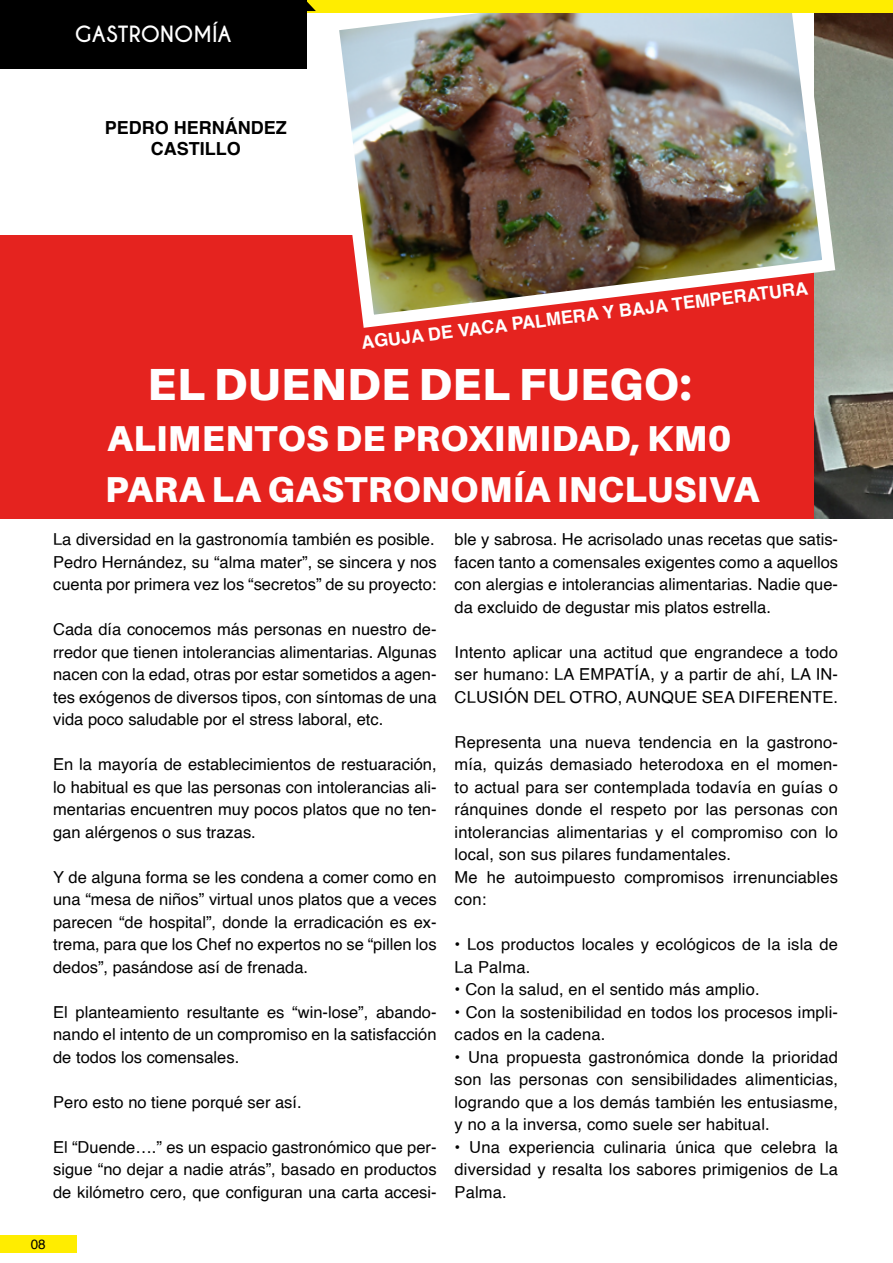
<style>
.page{position:relative;width:893px;height:1263px;background:#fff}
.page>*{position:absolute;margin:0;border:0;box-sizing:border-box;transform-origin:0 0}
.t1{font:900 45px "Aileron";letter-spacing:.015em;color:#fff}
.t2{font:900 36px/51px "Aileron";letter-spacing:.01em;color:#fff}
.t3{font:700 21px "Caviar Dreams";color:#fff}
.t4{font:700 18px "Helvetica";color:#fff}
.t5{font:700 18px/21.6px "Helvetica";color:#000;text-align:center}
.t6{font:16.5px/22.5px "Helvetica";letter-spacing:.01em;color:#000;text-align:justify}
.t7{font:13.5px "Helvetica";color:#000}
</style>
<div class="page">
<div style="left:0;top:236px;width:893px;height:283px;background:#e5231f"></div>
<img style="left:814px;top:13px;width:79px;height:506px">
<img style="left:317px;top:13px;width:525px;height:321px">
<div style="left:0;top:0;width:893px;height:13px;background:#ffed00"></div>
<div style="left:0;top:0;width:307px;height:68px;background:#000"></div>
<svg style="left:307px;top:1px;width:9px;height:10px"></svg>
<div style="left:0;top:1235px;width:77px;height:17px;background:#ffed00"></div>
<p class="t3" style="left:75px;top:21px;width:158px">GASTRONOMÍA</p>
<p class="t5" style="left:105px;top:117px;width:183px">PEDRO HERNÁNDEZ<br>CASTILLO</p>
<p class="t4" style="left:360px;top:328px;width:451px;rotate:-7deg">AGUJA DE VACA PALMERA Y BAJA TEMPERATURA</p>
<h1 class="t1" style="left:148px;top:358px;width:545px">EL DUENDE DEL FUEGO:</h1>
<h2 class="t2" style="left:105px;top:413px;width:655px">ALIMENTOS DE PROXIMIDAD, KM0<br>PARA LA GASTRONOMÍA INCLUSIVA</h2>
<p class="t6" style="left:53px;top:528px;width:385px">La diversidad en la gastronomía también es posible.<br>Pedro Hernández, su “alma mater”, se sincera y nos cuenta por primera vez los “secretos” de su proyecto:</p>
<p class="t6" style="left:53px;top:618px;width:385px">Cada día conocemos más personas en nuestro de&shy;rredor que tienen intolerancias alimentarias. Algunas nacen con la edad, otras por estar sometidos a agen&shy;tes exógenos de diversos tipos, con síntomas de una vida poco saludable por el stress laboral, etc.</p>
<p class="t6" style="left:53px;top:753px;width:385px">En la mayoría de establecimientos de restuaración, lo habitual es que las personas con intolerancias ali&shy;mentarias encuentren muy pocos platos que no ten&shy;gan alérgenos o sus trazas.</p>
<p class="t6" style="left:53px;top:866px;width:385px">Y de alguna forma se les condena a comer como en una “mesa de niños” virtual unos platos que a veces parecen “de hospital”, donde la erradicación es ex&shy;trema, para que los Chef no expertos no se “pillen los dedos”, pasándose así de frenada.</p>
<p class="t6" style="left:53px;top:1001px;width:385px">El planteamiento resultante es “win-lose”, abando&shy;nando el intento de un compromiso en la satisfacción de todos los comensales.</p>
<p class="t6" style="left:53px;top:1091px;width:250px">Pero esto no tiene porqué ser así.</p>
<p class="t6" style="left:53px;top:1136px;width:385px">El “Duende….” es un espacio gastronómico que per&shy;sigue “no dejar a nadie atrás”, basado en productos de kilómetro cero, que configuran una carta accesi-</p>
<p class="t6" style="left:455px;top:528px;width:385px">ble y sabrosa. He acrisolado unas recetas que satis&shy;facen tanto a comensales exigentes como a aquellos con alergias e intolerancias alimentarias. Nadie que&shy;da excluido de degustar mis platos estrella.</p>
<p class="t6" style="left:455px;top:641px;width:385px">Intento aplicar una actitud que engrandece a todo ser humano: LA EMPATÍA, y a partir de ahí, LA IN-CLUSIÓN DEL OTRO, AUNQUE SEA DIFERENTE.</p>
<p class="t6" style="left:455px;top:731px;width:385px;text-align:left">Representa una nueva tendencia en la gastrono&shy;mía, quizás demasiado heterodoxa en el momen&shy;to actual para ser contemplada todavía en guías o ránquines donde el respeto por las personas con intolerancias alimentarias y el compromiso con lo local, son sus pilares fundamentales.<br>Me he autoimpuesto compromisos irrenunciables con:</p>
<p class="t6" style="left:455px;top:934px;width:385px">• Los productos locales y ecológicos de la isla de<br>La Palma.</p>
<p class="t6" style="left:455px;top:979px;width:306px">• Con la salud, en el sentido más amplio.</p>
<p class="t6" style="left:455px;top:1001px;width:385px">• Con la sostenibilidad en todos los procesos impli&shy;cados en la cadena.</p>
<p class="t6" style="left:455px;top:1046px;width:385px">• Una propuesta gastronómica donde la prioridad son las personas con sensibilidades alimenticias, logrando que a los demás también les entusiasme, y no a la inversa, como suele ser habitual.</p>
<p class="t6" style="left:455px;top:1136px;width:385px">• Una experiencia culinaria única que celebra la diversidad y resalta los sabores primigenios de La Palma.</p>
<p class="t7" style="left:31px;top:1233px;width:17px">08</p>
</div>
